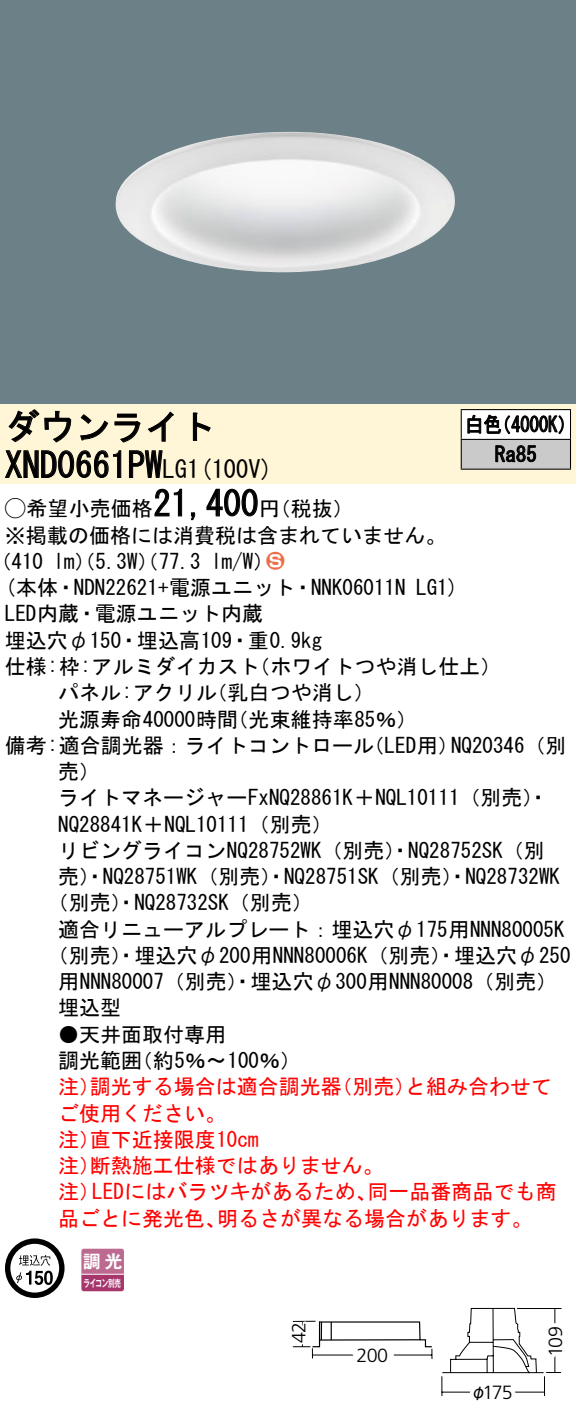
<style>
.page{position:relative;width:576px;height:1426px;background:#fff}
.page>*{position:absolute;margin:0;border:0;box-sizing:border-box;transform-origin:0 0}
.t1{font:35px "MS Gothic";color:#000}
.t2{font:24.5px "MS Gothic";color:#000}
.t3{font:21px/26.2px "MS Gothic";color:#000}
.t4{font:21px/26.2px "MS Gothic";color:#f00}
.t5{font:21px/29.8px "MS Gothic";color:#000;scale:.88 1}
.t6{font:21px "Ford Classification 1";color:#ed6d48}
.t7{font:300 19.25px "Frutiger LT Std";letter-spacing:-.04em;color:#000}
.t8{font:17.5px "Gothic MB101 Pro De Bold 90 pv RKSJ H";color:#fff}
.t9{font:15.75px "Gothic MB101 Pro Regular 90 pv RKSJ H";color:#000}
.t10{font:10.15px "Gothic MB101 Pro De Bold 90 pv RKSJ H";letter-spacing:-.05em;color:#fff;scale:.65 1}
.s1{font-size:24.5px}
.s2{font-family:"Ford Classification 1"}
.s3{color:#fff}
</style>
<div class="page">
<div style="left:0;top:0;width:575px;height:404px;background:#6c8087"></div>
<img style="left:115px;top:132px;width:340px;height:141px">
<div style="left:0;top:404px;width:575px;height:79px;background:#fff5d7"></div>
<svg style="left:8px;top:409px;width:64px;height:34px"></svg>
<svg style="left:80px;top:413px;width:60px;height:30px"></svg>
<svg style="left:147px;top:411px;width:26px;height:31px"></svg>
<svg style="left:192px;top:412px;width:19px;height:29px"></svg>
<svg style="left:5px;top:450px;width:117px;height:28px"></svg>
<svg style="left:129px;top:450px;width:34px;height:28px"></svg>
<svg style="left:154px;top:488px;width:28px;height:29px"></svg>
<svg style="left:190px;top:512px;width:6px;height:8px"></svg>
<svg style="left:206px;top:488px;width:52px;height:29px"></svg>
<svg style="left:5px;top:1238px;width:59px;height:59px"></svg>
<svg style="left:44px;top:1270px;width:9px;height:14px"></svg>
<svg style="left:81px;top:1248px;width:43px;height:43px;background:#b75d87"></svg>
<hr style="left:81px;top:1273px;width:43px;height:1px;background:#fff">
<div style="left:461px;top:409px;width:109px;height:30px;background:#fff"></div>
<div style="left:461px;top:439px;width:109px;height:30px;background:#cacaca"></div>
<hr style="left:460px;top:409px;width:110px;height:1px;background:#000">
<hr style="left:569px;top:410px;width:2px;height:29px;background:#000">
<hr style="left:460px;top:439px;width:110px;height:1px;background:#000">
<svg style="left:460px;top:410px;width:1px;height:58px"></svg>
<hr style="left:569px;top:440px;width:2px;height:28px;background:#000">
<hr style="left:460px;top:468px;width:110px;height:2px;background:#000">
<svg style="left:467px;top:414px;width:96px;height:20px"></svg>
<svg style="left:495px;top:445px;width:41px;height:17px"></svg>
<svg style="left:441px;top:1307px;width:121px;height:90px"></svg>
<svg style="left:292px;top:1320px;width:141px;height:39px"></svg>
<h1 class="t1" style="left:5px;top:409px;width:212px">ダウンライト</h1>
<p class="t2" style="left:187px;top:456px;width:87px">(1 100 (V</p>
<h1 class="t1" style="left:5px;top:447px;width:184px">XND0661PW<span class="s1">LG</span></h1>
<h1 class="t1" style="left:153px;top:486px;width:106px">21,400</h1>
<p class="t3" style="left:5px;top:495px;width:442px"><span class="s2">A</span>希望小売価格<br>※掲載の価格には消費税は含まれていません。</p>
<p class="t6" style="left:266px;top:550px;width:19px">2<span class="s3">3</span></p>
<p class="t3" style="left:259px;top:495px;width:96px">（円税抜(</p>
<p class="t3" style="left:211px;top:548px;width:64px">l m (W/</p>
<p class="t3" style="left:-9px;top:548px;width:54px">（410</p>
<p class="t3" style="left:54px;top:548px;width:149px">lm）（5.3 ）（W 77.3</p>
<p class="t5" style="left:494px;top:409px;width:49px;text-indent:-30px">白色<br>Ra85</p>
<p class="t5" style="left:492px;top:409px;width:96px">（4000 (K</p>
<p class="t3" style="left:5px;top:574px;width:402px">(本体・NDN22621+電源ユニット・NNK06011N</p>
<p class="t3" style="left:5px;top:600px;width:259px">LED内蔵・電源ユニット内蔵</p>
<p class="t3" style="left:5px;top:627px;width:318px">埋込穴φ150・埋込高109・重0.9kg</p>
<p class="t3" style="left:249px;top:653px;width:254px">（ホワイトつや消し仕上(</p>
<p class="t3" style="left:416px;top:574px;width:44px">LG (1</p>
<p class="t3" style="left:206px;top:653px;width:170px;text-indent:-201px">仕様枠: :アルミダイカスト<br>（乳白つや消し(</p>
<p class="t3" style="left:58px;top:679px;width:160px">パネル:アクリル</p>
<p class="t3" style="left:58px;top:705px;width:181px">光源寿命40000時間</p>
<p class="t3" style="left:227px;top:705px;width:191px">（光束維持率85％(</p>
<p class="t3" style="left:5px;top:732px;width:370px">備考:適合調光器：ライトコントロール</p>
<p class="t3" style="left:58px;top:758px;width:43px">売(</p>
<p class="t3" style="left:58px;top:784px;width:492px">ライトマネージャーFxNQ28861 ＋K NQL10111（別売・(</p>
<p class="t3" style="left:58px;top:810px;width:276px">NQ28841 ＋K NQL10111（別売(</p>
<p class="t3" style="left:58px;top:837px;width:488px">リビングライコンNQ28752WK（別売）・NQ28752SK（別</p>
<p class="t3" style="left:58px;top:863px;width:503px">売）・NQ28751WK（別売）・NQ28751SK（別売）・NQ28732WK</p>
<p class="t3" style="left:48px;top:889px;width:267px">（別売）・NQ28732SK（別売(</p>
<p class="t3" style="left:58px;top:915px;width:507px">適合リニューアルプレート：埋込穴φ175用NNN80005K</p>
<p class="t3" style="left:48px;top:942px;width:524px">（別売）・埋込穴φ200用NNN80006 （K 別売）・埋込穴φ250</p>
<p class="t3" style="left:58px;top:968px;width:500px">用NNN80007（別売）・埋込穴φ300用NNN80008（別売(</p>
<p class="t3" style="left:58px;top:994px;width:64px">埋込型</p>
<p class="t3" style="left:132px;top:1020px;width:171px;text-indent:-74px">●天井面取付専用<br>（約5％〜100％(</p>
<p class="t3" style="left:363px;top:732px;width:97px">（LED用）</p>
<p class="t3" style="left:451px;top:732px;width:117px">NQ20346（別</p>
<p class="t3" style="left:58px;top:1047px;width:85px">調光範囲</p>
<p class="t4" style="left:90px;top:1073px;width:253px">調光する場合は適合調光器</p>
<p class="t4" style="left:331px;top:1073px;width:85px">（別売）</p>
<p class="t4" style="left:405px;top:1073px;width:148px">と組み合わせて</p>
<p class="t4" style="left:58px;top:1073px;width:43px">注）</p>
<p class="t4" style="left:58px;top:1099px;width:169px">ご使用ください。</p>
<p class="t4" style="left:90px;top:1125px;width:170px">直下近接限度10cm</p>
<p class="t4" style="left:90px;top:1125px;width:295px;text-indent:-32px">注）<br>断熱施工仕様ではありません。</p>
<p class="t4" style="left:58px;top:1152px;width:43px">注）</p>
<p class="t4" style="left:92px;top:1178px;width:286px">LEDにはバラツキがあるため、</p>
<p class="t4" style="left:367px;top:1178px;width:190px">同一品番商品でも商</p>
<p class="t4" style="left:58px;top:1178px;width:43px">注）</p>
<p class="t4" style="left:58px;top:1204px;width:169px">品ごとに発光色、</p>
<p class="t4" style="left:217px;top:1204px;width:317px">明るさが異なる場合があります。</p>
<p class="t8" style="left:83px;top:1246px;width:41px">調光</p>
<p class="t10" style="left:84px;top:1274px;width:59px">ライコン別売</p>
<p class="t7" style="left:288px;top:1342px;width:23px;rotate:-90deg">42</p>
<p class="t7" style="left:356px;top:1344px;width:33px">200</p>
<p class="t7" style="left:482px;top:1380px;width:32px">175</p>
<p class="t9" style="left:470px;top:1378px;width:17px">φ</p>
<p class="t7" style="left:544px;top:1356px;width:32px;rotate:-90deg">109</p>
</div>
